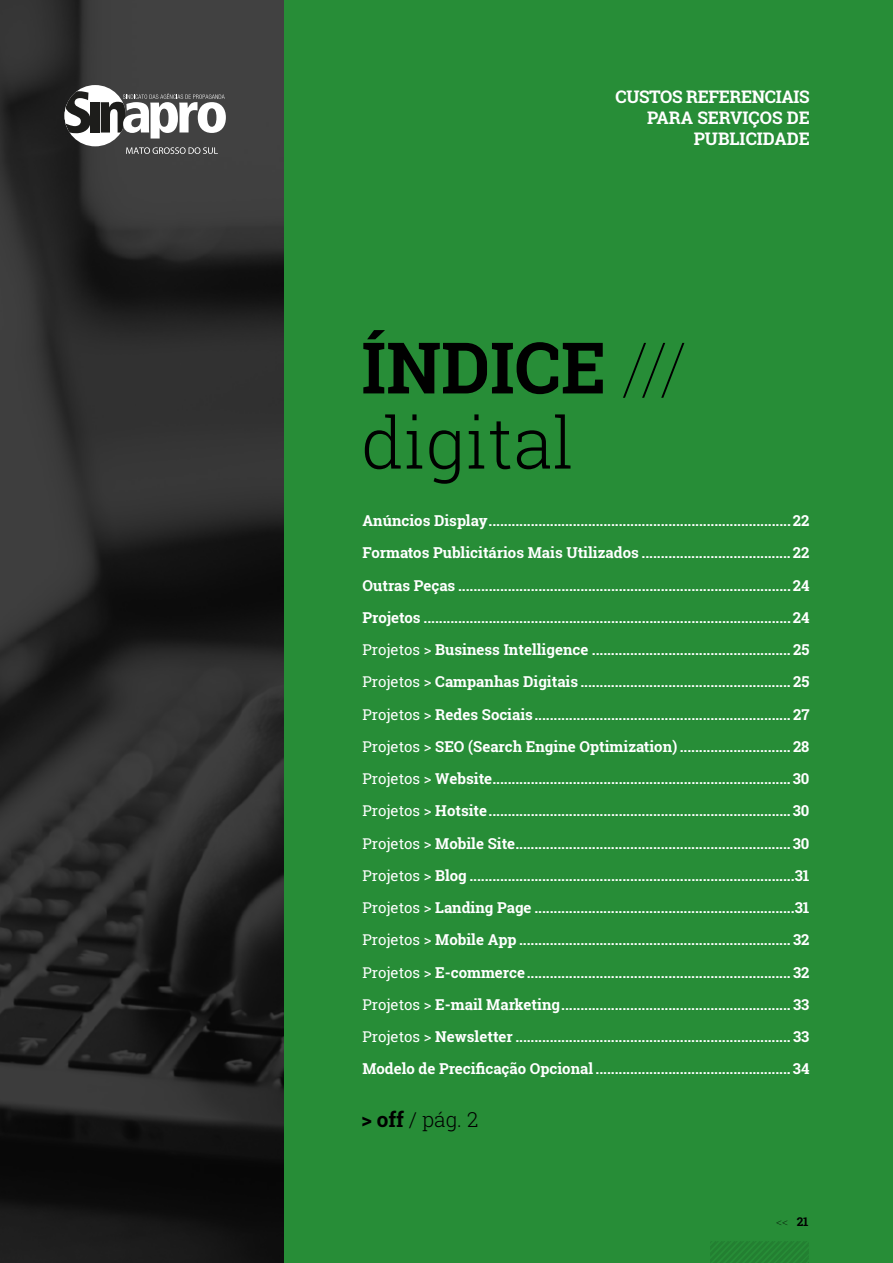
<style>
.page{position:relative;width:893px;height:1263px;background:#fff}
.page>*{position:absolute;margin:0;border:0;box-sizing:border-box;transform-origin:0 0}
.t1{font:300 71.1px/75.2px "Roboto Slab";color:#000}
.t2{font:300 20.7px "Roboto Slab";color:#000}
.t3{font:700 17.4px/20.9px "Roboto Slab";letter-spacing:-.02em;color:#fff;text-align:right}
.t4{font:700 15px/32.2px "Roboto Slab";color:#fff;text-align:justify}
.t5{font:100 12px "Roboto Slab";color:#000}
.s1{font-weight:700}
.s2{font-weight:100}
.s3{font-weight:400}
</style>
<div class="page">
<svg style="left:0;top:0;width:285px;height:1263px;background:#282828"></svg>
<div style="left:285px;top:0;width:608px;height:1263px;background:#278d37"></div>
<div style="left:65px;top:85px;width:61px;height:61px;background:#fff;border-radius:50%"></div>
<div style="left:90px;top:102px;width:9px;height:31px;background:#1d1d1b"></div>
<svg style="left:0;top:0;width:91px;height:135px;background:#313131"></svg>
<svg style="left:101px;top:93px;width:125px;height:46px"></svg>
<svg style="left:126px;top:147px;width:92px;height:7px"></svg>
<svg style="left:710px;top:1242px;width:99px;height:21px"></svg>
<p class="t3" style="left:615px;top:86px;width:196px">CUSTOS REFERENCIAIS<br>PARA SERVIÇOS DE<br>PUBLICIDADE</p>
<h1 class="t1" style="left:361px;top:328px;width:328px"><span class="s1">ÍNDICE</span> <span class="s2">/// </span>digital</h1>
<p class="t4" style="left:362px;top:504px;width:449px">Anúncios Display............................................................................... 22<br>Formatos Publicitários Mais Utilizados ....................................... 22<br>Outras Peças .......................................................................................24<br>Projetos ................................................................................................24<br><span class="s3">Projetos &gt;</span> Business Intelligence .................................................... 25<br><span class="s3">Projetos &gt;</span> Campanhas Digitais ....................................................... 25<br><span class="s3">Projetos &gt;</span> Redes Sociais................................................................... 27<br><span class="s3">Projetos &gt;</span> SEO (Search Engine Optimization) ............................. 28<br><span class="s3">Projetos &gt;</span> Website..............................................................................30<br><span class="s3">Projetos &gt;</span> Hotsite...............................................................................30<br><span class="s3">Projetos &gt;</span> Mobile Site........................................................................30<br><span class="s3">Projetos &gt;</span> Blog .....................................................................................31<br><span class="s3">Projetos &gt;</span> Landing Page ....................................................................31<br><span class="s3">Projetos &gt;</span> Mobile App ....................................................................... 32<br><span class="s3">Projetos &gt;</span> E-commerce..................................................................... 32<br><span class="s3">Projetos &gt;</span> E-mail Marketing............................................................ 33<br><span class="s3">Projetos &gt;</span> Newsletter ........................................................................ 33<br>Modelo de Precificação Opcional ................................................... 34</p>
<h2 class="t2" style="left:361px;top:1105px;width:118px"><span class="s1">&gt; off</span> / pág. 2</h2>
<p class="t5" style="left:776px;top:1214px;width:34px">&lt;&lt; <span class="s1">21</span></p>
</div>
